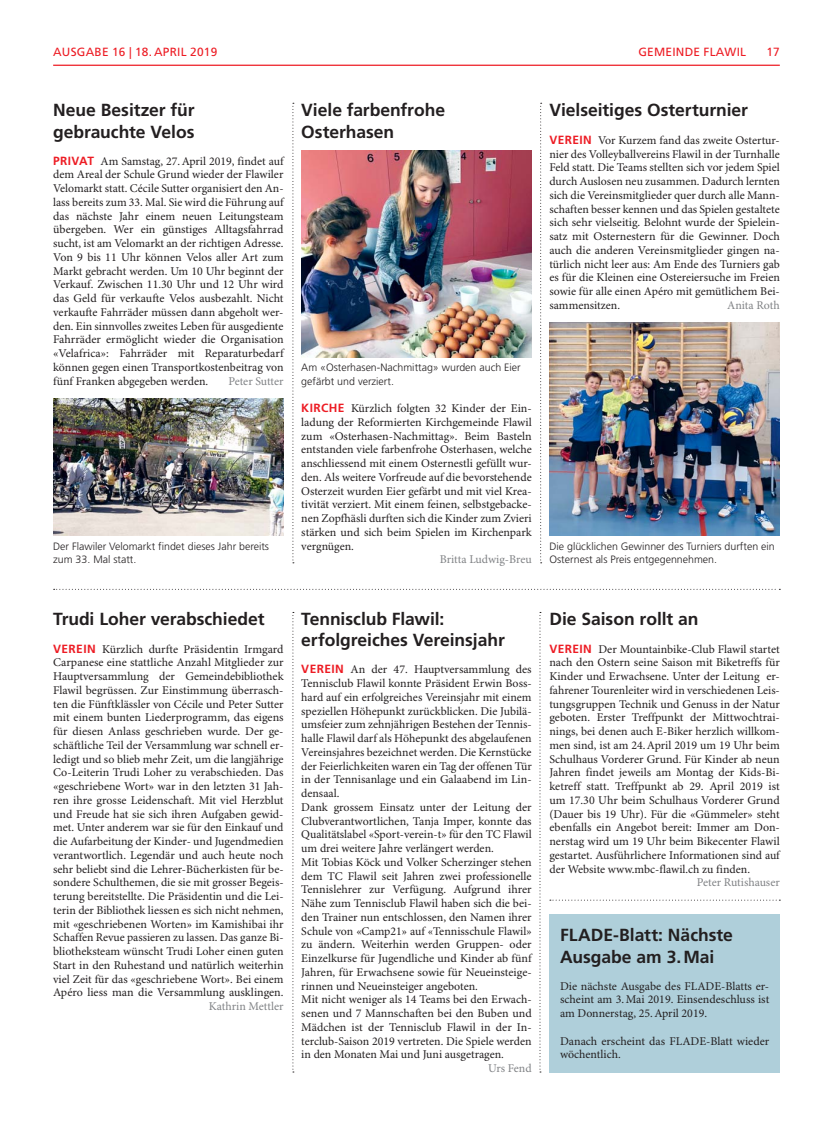
<style>
.page{position:relative;width:833px;height:1134px;background:#fff}
.page>*{position:absolute;margin:0;border:0;box-sizing:border-box;transform-origin:0 0}
.t1{font:700 17.5px/21.2px "Frutiger LT Std";letter-spacing:-.005em;color:#231f20}
.t2{font:11.88px/13.8px "Minion Pro";color:#231f20;text-align:justify}
.t3{font:11.88px "Minion Pro";color:#808285}
.t4{font:11.88px "Frutiger LT Std";letter-spacing:.02em;color:#ed1c24}
.t5{font:300 10.62px/13.8px "Frutiger LT Std";color:#231f20}
.s1{font-family:"Frutiger LT Std";font-weight:700;color:#ed1c24}
</style>
<div class="page">
<div style="left:549px;top:914px;width:231px;height:158px;background:#afcfda"></div>
<hr style="left:53px;top:65px;width:727px;height:1px;background:#ed1c24">
<svg style="left:292px;top:103px;width:2px;height:460px"></svg>
<svg style="left:292px;top:612px;width:2px;height:460px"></svg>
<svg style="left:539px;top:612px;width:2px;height:460px"></svg>
<svg style="left:540px;top:103px;width:1px;height:460px"></svg>
<svg style="left:54px;top:589px;width:726px;height:1px"></svg>
<svg style="left:550px;top:900px;width:230px;height:1px"></svg>
<img style="left:53px;top:398px;width:230px;height:138px">
<img style="left:549px;top:323px;width:231px;height:213px">
<img style="left:301px;top:151px;width:230px;height:206px">
<p class="t4" style="left:53px;top:46px;width:166px">AUSGABE 16 | 18. APRIL 2019</p>
<p class="t4" style="left:638px;top:46px;width:109px">GEMEINDE FLAWIL</p>
<p class="t4" style="left:766px;top:46px;width:15px">17</p>
<h1 class="t1" style="left:53px;top:101px;width:143px">Neue Besitzer für gebrauchte Velos</h1>
<p class="t2" style="left:53px;top:155px;width:232px"><span class="s1">PRIVAT</span> Am Samstag, 27. April 2019, findet auf dem Areal der Schule Grund wieder der Flawiler Velomarkt statt. Cécile Sutter organisiert den An&shy;lass bereits zum 33. Mal. Sie wird die Führung auf das nächste Jahr einem neuen Leitungsteam übergeben. Wer ein günstiges Alltagsfahrrad sucht, ist am Velomarkt an der richtigen Adresse.<br>Von 9 bis 11 Uhr können Velos aller Art zum Markt gebracht werden. Um 10 Uhr beginnt der Verkauf. Zwischen 11.30 Uhr und 12 Uhr wird das Geld für verkaufte Velos ausbezahlt. Nicht verkaufte Fahrräder müssen dann abgeholt wer&shy;den. Ein sinnvolles zweites Leben für ausgediente Fahrräder ermöglicht wieder die Organisation «Velafrica»: Fahrräder mit Reparaturbedarf können gegen einen Transportkostenbeitrag von fünf Franken abgegeben werden.</p>
<p class="t3" style="left:228px;top:376px;width:57px">Peter Sutter</p>
<p class="t5" style="left:53px;top:540px;width:217px">Der Flawiler Velomarkt findet dieses Jahr bereits zum 33. Mal statt.</p>
<h1 class="t1" style="left:301px;top:101px;width:145px">Viele farbenfrohe<br>Osterhasen</h1>
<p class="t5" style="left:301px;top:361px;width:221px">Am «Osterhasen-Nachmittag» wurden auch Eier gefärbt und verziert.</p>
<p class="t2" style="left:301px;top:402px;width:232px"><span class="s1">KIRCHE</span> Kürzlich folgten 32 Kinder der Ein&shy;ladung der Reformierten Kirchgemeinde Flawil zum «Osterhasen-Nachmittag». Beim Basteln entstanden viele farbenfrohe Osterhasen, welche anschliessend mit einem Osternestli gefüllt wur&shy;den. Als weitere Vorfreude auf die bevorstehende Osterzeit wurden Eier gefärbt und mit viel Krea&shy;tivität verziert. Mit einem feinen, selbstgebacke&shy;nen Zopfhäsli durften sich die Kinder zum Zvieri stärken und sich beim Spielen im Kirchenpark vergnügen.</p>
<p class="t3" style="left:440px;top:555px;width:93px">Britta Ludwig-Breu</p>
<h1 class="t1" style="left:549px;top:101px;width:200px">Vielseitiges Osterturnier</h1>
<p class="t2" style="left:549px;top:134px;width:232px"><span class="s1">VEREIN</span> Vor Kurzem fand das zweite Ostertur&shy;nier des Volleyballvereins Flawil in der Turnhalle Feld statt. Die Teams stellten sich vor jedem Spiel durch Auslosen neu zusammen. Dadurch lernten sich die Vereinsmitglieder quer durch alle Mann&shy;schaften besser kennen und das Spielen gestaltete sich sehr vielseitig. Belohnt wurde der Spielein&shy;satz mit Osternestern für die Gewinner. Doch auch die anderen Vereinsmitglieder gingen na&shy;türlich nicht leer aus: Am Ende des Turniers gab es für die Kleinen eine Oster eiersuche im Freien sowie für alle einen Apéro mit gemütlichem Bei&shy;sammensitzen.</p>
<p class="t3" style="left:727px;top:300px;width:54px">Anita Roth</p>
<p class="t5" style="left:549px;top:540px;width:227px">Die glücklichen Gewinner des Turniers durften ein<br>Osternest als Preis entgegennehmen.</p>
<h1 class="t1" style="left:53px;top:609px;width:213px">Trudi Loher verabschiedet</h1>
<p class="t2" style="left:53px;top:643px;width:232px"><span class="s1">VEREIN</span> Kürzlich durfte Präsidentin Irmgard Carpanese eine stattliche Anzahl Mitglieder zur Hauptversammlung der Gemeindebibliothek Flawil begrüssen. Zur Einstimmung überrasch&shy;ten die Fünftklässler von Cécile und Peter Sutter mit einem bunten Liederprogramm, das eigens für diesen Anlass geschrieben wurde. Der ge&shy;schäftliche Teil der Versammlung war schnell er&shy;ledigt und so blieb mehr Zeit, um die langjährige Co-Leiterin Trudi Loher zu verabschieden. Das «geschriebene Wort» war in den letzten 31 Jah&shy;ren ihre grosse Leidenschaft. Mit viel Herzblut und Freude hat sie sich ihren Aufgaben gewid&shy;met. Unter anderem war sie für den Einkauf und die Aufarbeitung der Kinder- und Jugendmedien verantwortlich. Legendär und auch heute noch sehr beliebt sind die Lehrer-Bücherkisten für be&shy;sondere Schulthemen, die sie mit grosser Begeis&shy;terung bereitstellte. Die Präsidentin und die Lei&shy;terin der Bibliothek liessen es sich nicht nehmen, mit «geschriebenen Worten» im Kamishibai ihr Schaffen Revue passieren zu lassen. Das ganze Bi&shy;bliotheksteam wünscht Trudi Loher einen guten Start in den Ruhestand und natürlich weiterhin viel Zeit für das «geschriebene Wort». Bei einem Apéro liess man die Versammlung ausklingen.</p>
<p class="t3" style="left:209px;top:1002px;width:76px">Kathrin Mettler</p>
<h1 class="t1" style="left:301px;top:609px;width:205px">Tennisclub Flawil: erfolgreiches Vereinsjahr</h1>
<p class="t2" style="left:301px;top:664px;width:232px;text-align:left"><span class="s1">VEREIN</span> An der 47. Hauptversammlung des Tennisclub Flawil konnte Präsident Erwin Boss&shy;hard auf ein erfolgreiches Vereinsjahr mit einem speziellen Höhepunkt zurückblicken. Die Jubilä&shy;umsfeier zum zehnjährigen Bestehen der Tennis&shy;halle Flawil darf als Höhepunkt des abgelaufenen Vereinsjahres bezeichnet werden. Die Kernstücke der Feierlichkeiten waren ein Tag der offenen Tür in der Tennisanlage und ein Galaabend im Lin&shy;densaal.<br>Dank grossem Einsatz unter der Leitung der Clubverantwortlichen, Tanja Imper, konnte das Qualitätslabel «Sport-verein-t» für den TC Flawil um drei weitere Jahre verlängert werden.<br>Mit Tobias Köck und Volker Scherzinger stehen dem TC Flawil seit Jahren zwei professionelle Tennislehrer zur Verfügung. Aufgrund ihrer Nähe zum Tennisclub Flawil haben sich die bei&shy;den Trainer nun entschlossen, den Namen ihrer Schule von «Camp21» auf «Tennisschule Flawil» zu ändern. Weiterhin werden Gruppen- oder Einzelkurse für Jugendliche und Kinder ab fünf Jahren, für Erwachsene sowie für Neueinsteige&shy;rinnen und Neueinsteiger angeboten.<br>Mit nicht weniger als 14 Teams bei den Erwach&shy;senen und 7 Mannschaften bei den Buben und Mädchen ist der Tennisclub Flawil in der In&shy;terclub-Saison 2019 vertreten. Die Spiele werden in den Monaten Mai und Juni ausgetragen.</p>
<p class="t3" style="left:488px;top:1064px;width:45px">Urs Fend</p>
<h1 class="t1" style="left:549px;top:609px;width:151px">Die Saison rollt an</h1>
<p class="t2" style="left:549px;top:643px;width:232px"><span class="s1">VEREIN</span> Der Mountainbike-Club Flawil startet nach den Ostern seine Saison mit Biketreffs für Kinder und Erwachsene. Unter der Leitung er&shy;fahrener Tourenleiter wird in verschiedenen Leis&shy;tungsgruppen Technik und Genuss in der Natur geboten. Erster Treffpunkt der Mittwochtrai&shy;nings, bei denen auch E-Biker herzlich willkom&shy;men sind, ist am 24. April 2019 um 19 Uhr beim Schulhaus Vorderer Grund. Für Kinder ab neun Jahren findet jeweils am Montag der Kids-Bi&shy;ketreff statt. Treffpunkt ab 29. April 2019 ist um 17.30 Uhr beim Schulhaus Vorderer Grund (Dauer bis 19 Uhr). Für die «Gümmeler» steht ebenfalls ein Angebot bereit: Immer am Don&shy;nerstag wird um 19 Uhr beim Bikecenter Flawil gestartet. Ausführlichere Informationen sind auf der Website www.mbc-flawil.ch zu finden.</p>
<p class="t3" style="left:697px;top:878px;width:84px">Peter Rutishauser</p>
<h1 class="t1" style="left:560px;top:926px;width:174px">FLADE-Blatt: Nächste<br>Ausgabe am 3. Mai</h1>
<p class="t2" style="left:560px;top:980px;width:211px">Die nächste Ausgabe des FLADE-Blatts er&shy;scheint am 3. Mai 2019. Einsendeschluss ist am Donnerstag, 25. April 2019.</p>
<p class="t2" style="left:560px;top:1035px;width:211px">Danach erscheint das FLADE-Blatt wieder wöchentlich.</p>
</div>
